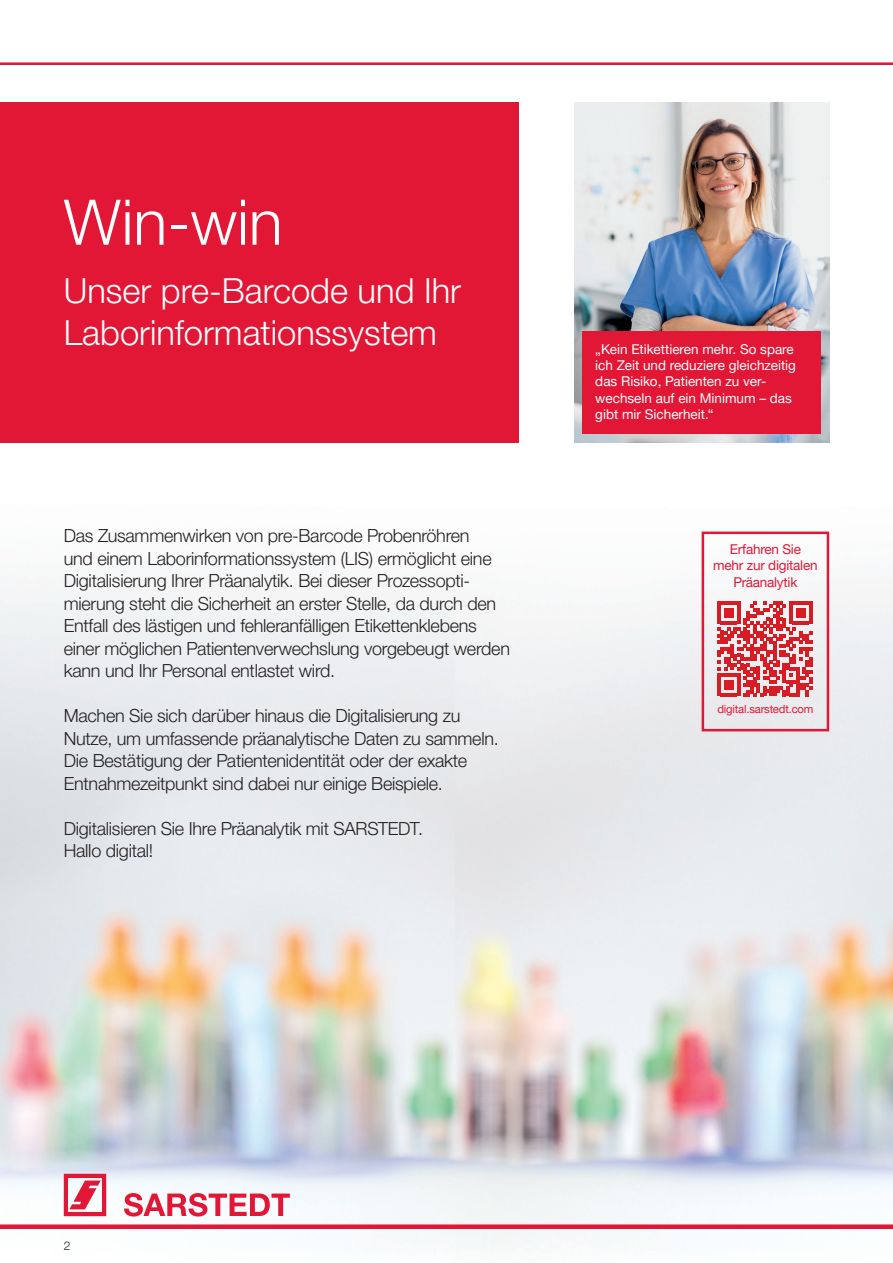
<style>
.page{position:relative;width:893px;height:1263px;background:#fff}
.page>*{position:absolute;margin:0;border:0;box-sizing:border-box;transform-origin:0 0}
.t1{font:300 63px "Helvetica Neue LTW1 G";color:#fff}
.t2{font:300 34.5px/41.4px "Helvetica Neue LTW1 G";color:#fff}
.t3{font:300 18px/22.5px "Helvetica Neue LTW1 G";letter-spacing:-.015em;color:#231f20}
.t4{font:13.5px/16.2px "Helvetica Neue LTW1 G";color:#fff}
.t5{font:13.5px/16.5px "Helvetica Neue LTW1 G";letter-spacing:-.015em;color:#e21736;text-align:center}
.t6{font:300 12px "Helvetica Neue LTW1 G";color:#231f20}
.t7{font:11.25px "Helvetica Neue LTW1 G";letter-spacing:-.015em;color:#e21736}
</style>
<div class="page">
<img style="left:0;top:421px;width:893px;height:823px">
<hr style="left:0;top:63px;width:893px;height:2px;background:#e21736">
<div style="left:0;top:1224px;width:893px;height:5px;background:#e21736"></div>
<svg style="left:64px;top:1174px;width:42px;height:42px"></svg>
<svg style="left:124px;top:1193px;width:166px;height:23px"></svg>
<div style="left:0;top:102px;width:519px;height:340px;background:#e21736"></div>
<img style="left:574px;top:102px;width:255px;height:340px">
<div style="left:583px;top:332px;width:238px;height:102px;background:#e21736"></div>
<div style="left:702px;top:531px;width:127px;height:200px;border:2px solid #e21736"></div>
<svg style="left:717px;top:601px;width:95px;height:95px"></svg>
<h1 class="t1" style="left:64px;top:184px;width:220px">Win-win</h1>
<h2 class="t2" style="left:64px;top:270px;width:399px">Unser pre-Barcode und Ihr<br>Laborinformationssystem</h2>
<p class="t3" style="left:64px;top:525px;width:448px">Das Zusammenwirken von pre-Barcode Probenröhren<br>und einem Laborinformationssystem (LIS) ermöglicht eine Digitalisierung Ihrer Präanalytik. Bei dieser Prozessopti&shy;mierung steht die Sicherheit an erster Stelle, da durch den Entfall des lästigen und fehleranfälligen Etikettenklebens einer möglichen Patientenverwechslung vorgebeugt werden kann und Ihr Personal entlastet wird.</p>
<p class="t3" style="left:64px;top:705px;width:437px">Machen Sie sich darüber hinaus die Digitalisierung zu Nutze, um umfassende präanalytische Daten zu sammeln.<br>Die Bestätigung der Patientenidentität oder der exakte Entnahmezeitpunkt sind dabei nur einige Beispiele.</p>
<p class="t3" style="left:64px;top:817px;width:361px">Digitalisieren Sie Ihre Präanalytik mit SARSTEDT.<br>Hallo digital!</p>
<p class="t4" style="left:595px;top:341px;width:202px">„Kein Etikettieren mehr. So spare ich Zeit und reduziere gleichzeitig das Risiko, Patienten zu ver&shy;wechseln auf ein Minimum – das gibt mir Sicherheit.“</p>
<p class="t5" style="left:713px;top:541px;width:106px">Erfahren Sie mehr zur digitalen<br>Präanalytik</p>
<p class="t7" style="left:717px;top:702px;width:98px">digital.sarstedt.com</p>
<p class="t6" style="left:64px;top:1238px;width:8px">2</p>
</div>
